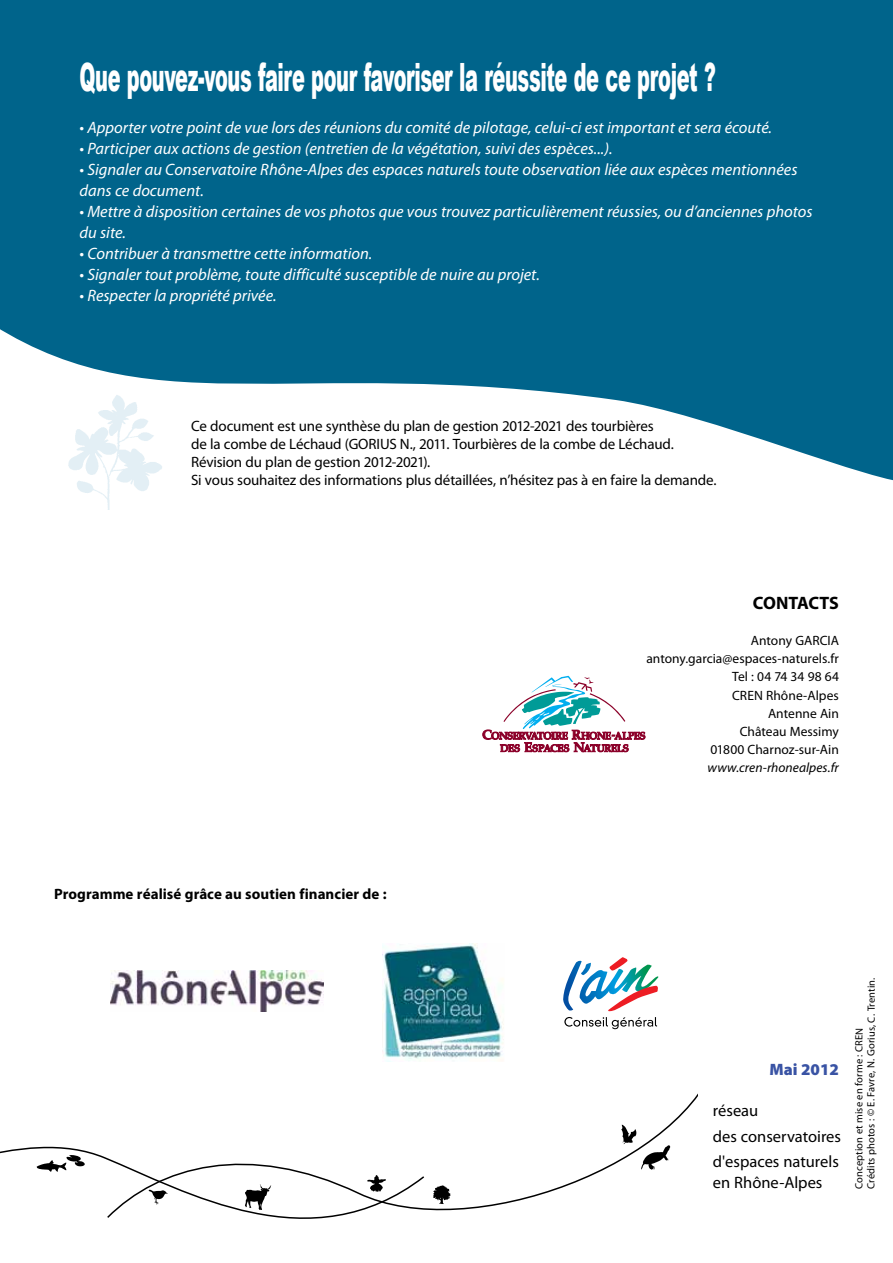
<style>
.page{position:relative;width:893px;height:1263px;background:#fff}
.page>*{position:absolute;margin:0;border:0;box-sizing:border-box;transform-origin:0 0}
.t1{font:900 39px "Arial";letter-spacing:-.02em;color:#fff;scale:.49 1}
.t2{font:700 18px "Myriad Pro";letter-spacing:-.005em;color:#000}
.t3{font:italic 16.5px/21px "Myriad Pro";color:#fff}
.t4{font:16.5px/25.2px "Myriad Pro";color:#000}
.t5{font:900 16.5px "Myriad Pro";color:#3953a4}
.t6{font:15px/18.1px "Myriad Pro";letter-spacing:-.01em;color:#000}
.t7{font:700 15px "Myriad Pro";letter-spacing:.005em;color:#000}
.t8{font:13.5px/18.1px "Myriad Pro";color:#000;text-align:right}
.t9{font:italic 13.5px "Myriad Pro";letter-spacing:.005em;color:#000}
.t10{font:10.5px/12px "Myriad Pro";letter-spacing:.01em;color:#000}
</style>
<div class="page">
<svg style="left:426px;top:1095px;width:271px;height:116px"></svg>
<svg style="left:0;top:1146px;width:426px;height:73px"></svg>
<svg style="left:433px;top:1185px;width:18px;height:19px"></svg>
<svg style="left:149px;top:1190px;width:19px;height:15px"></svg>
<svg style="left:245px;top:1184px;width:26px;height:26px"></svg>
<svg style="left:621px;top:1125px;width:49px;height:45px"></svg>
<svg style="left:37px;top:1155px;width:48px;height:17px"></svg>
<svg style="left:367px;top:1175px;width:19px;height:17px"></svg>
<img style="left:77px;top:485px;width:72px;height:24px">
<svg style="left:0;top:0;width:893px;height:485px;fill:#00648b"></svg>
<svg style="left:483px;top:676px;width:162px;height:76px"></svg>
<svg style="left:563px;top:957px;width:96px;height:72px"></svg>
<img style="left:110px;top:971px;width:213px;height:41px">
<img style="left:382px;top:944px;width:122px;height:117px">
<h1 class="t1" style="left:80px;top:49px;width:1300px">Que pouvez-vous faire pour favoriser la réussite de ce projet ?</h1>
<p class="t3" style="left:80px;top:117px;width:694px">• Apporter votre point de vue lors des réunions du comité de pilotage, celui-ci est important et sera écouté.</p>
<p class="t3" style="left:80px;top:138px;width:534px">• Participer aux actions de gestion (entretien de la végétation, suivi des espèces...).</p>
<p class="t3" style="left:80px;top:159px;width:719px">• Signaler au Conservatoire Rhône-Alpes des espaces naturels toute observation liée aux espèces mentionnées dans ce document.</p>
<p class="t3" style="left:80px;top:201px;width:735px">• Mettre à disposition certaines de vos photos que vous trouvez particulièrement réussies, ou d’anciennes photos du site.</p>
<p class="t3" style="left:80px;top:243px;width:294px">• Contribuer à transmettre cette information.</p>
<p class="t3" style="left:80px;top:264px;width:462px">• Signaler tout problème, toute difficulté susceptible de nuire au projet.</p>
<p class="t3" style="left:80px;top:285px;width:198px">• Respecter la propriété privée.</p>
<p class="t6" style="left:191px;top:417px;width:527px">Ce document est une synthèse du plan de gestion 2012-2021 des tourbières<br>de la combe de Léchaud (GORIUS N., 2011. Tourbières de la combe de Léchaud.<br>Révision du plan de gestion 2012-2021).<br>Si vous souhaitez des informations plus détaillées, n’hésitez pas à en faire la demande.</p>
<p class="t2" style="left:753px;top:591px;width:88px">CONTACTS</p>
<p class="t8" style="left:646px;top:631px;width:194px">Antony GARCIA antony.garcia@espaces-naturels.fr<br>Tel : 04 74 34 98 64<br>CREN Rhône-Alpes<br>Antenne Ain<br>Château Messimy<br>01800 Charnoz-sur-Ain</p>
<p class="t9" style="left:707px;top:759px;width:133px">www.cren-rhonealpes.fr</p>
<p class="t7" style="left:54px;top:884px;width:334px">Programme réalisé grâce au soutien financier de :</p>
<p class="t5" style="left:769px;top:1060px;width:71px">Mai 2012</p>
<p class="t4" style="left:713px;top:1098px;width:130px">réseau<br>des conservatoires d'espaces naturels</p>
<p class="t4" style="left:713px;top:1169px;width:111px">en Rhône-Alpes</p>
<p class="t10" style="left:853px;top:1189px;width:213px;rotate:-90deg">Conception et mise en forme : CREN<br>Crédits photos : © E. Favre, N. Gorius, C. Trentin.</p>
</div>
